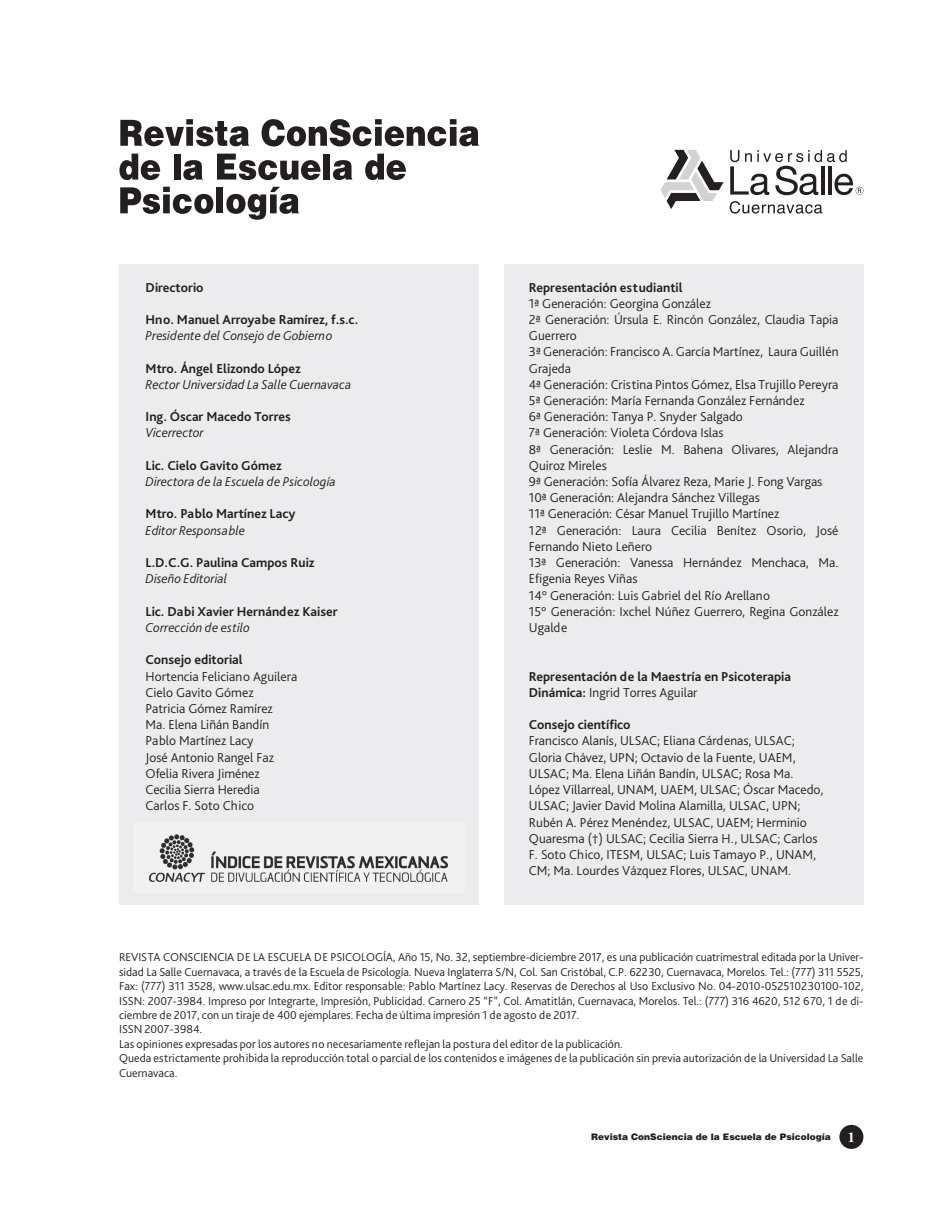
<style>
.page{position:relative;width:940px;height:1217px;background:#fff}
.page>*{position:absolute;margin:0;border:0;box-sizing:border-box;transform-origin:0 0}
.t1{font:300 13.5px/16.2px "Bliss Pro";color:#231f20}
.t2{font:700 13.5px/16.2px "Bliss Pro";color:#231f20}
.t3{font:italic 300 13.5px "Bliss Pro";color:#231f20}
.t4{font:300 12px/14.4px "Bliss Pro";color:#231f20}
.t5{font:900 9px "Helvetica";color:#231f20}
.s1{font-weight:300}
.s2{font-family:"Adobe Garamond Pro";font-weight:700;font-size:15px;color:#fff}
</style>
<div class="page">
<div style="left:839px;top:1124px;width:24px;height:24px;background:#231f20;border-radius:50%"></div>
<div style="left:119px;top:264px;width:359px;height:640px;background:#ececee"></div>
<div style="left:504px;top:264px;width:359px;height:640px;background:#ececee"></div>
<img style="left:149px;top:834px;width:299px;height:48px">
<svg style="left:729px;top:201px;width:93px;height:12px"></svg>
<svg style="left:660px;top:150px;width:63px;height:59px"></svg>
<svg style="left:730px;top:150px;width:133px;height:45px"></svg>
<svg style="left:120px;top:119px;width:129px;height:27px"></svg>
<svg style="left:261px;top:119px;width:218px;height:27px"></svg>
<svg style="left:119px;top:153px;width:41px;height:27px"></svg>
<div style="left:174px;top:153px;width:6px;height:26px;background:#231f20"></div>
<svg style="left:183px;top:160px;width:20px;height:20px"></svg>
<svg style="left:217px;top:153px;width:103px;height:27px"></svg>
<div style="left:323px;top:153px;width:7px;height:26px;background:#231f20"></div>
<svg style="left:333px;top:160px;width:19px;height:20px"></svg>
<svg style="left:365px;top:153px;width:41px;height:27px"></svg>
<svg style="left:120px;top:187px;width:93px;height:27px"></svg>
<div style="left:216px;top:187px;width:7px;height:26px;background:#231f20"></div>
<svg style="left:226px;top:187px;width:73px;height:33px"></svg>
<p class="t2" style="left:146px;top:278px;width:59px">Directorio</p>
<p class="t2" style="left:146px;top:311px;width:214px">Hno. Manuel Arroyabe Ramírez, f.s.c.</p>
<p class="t3" style="left:146px;top:327px;width:188px">Presidente del Consejo de Gobierno</p>
<p class="t2" style="left:146px;top:359px;width:157px">Mtro. Ángel Elizondo López</p>
<p class="t3" style="left:146px;top:376px;width:207px">Rector Universidad La Salle Cuernavaca</p>
<p class="t2" style="left:146px;top:408px;width:147px">Ing. Óscar Macedo Torres</p>
<p class="t3" style="left:146px;top:424px;width:60px">Vicerrector</p>
<p class="t2" style="left:146px;top:457px;width:138px">Lic. Cielo Gavito Gómez</p>
<p class="t3" style="left:146px;top:473px;width:192px">Directora de la Escuela de Psicología</p>
<p class="t2" style="left:146px;top:505px;width:151px">Mtro. Pablo Martínez Lacy</p>
<p class="t3" style="left:146px;top:521px;width:101px">Editor Responsable</p>
<p class="t2" style="left:146px;top:554px;width:170px">L.D.C.G. Paulina Campos Ruiz</p>
<p class="t3" style="left:146px;top:570px;width:83px">Diseño Editorial</p>
<p class="t2" style="left:146px;top:602px;width:193px">Lic. Dabi Xavier Hernández Kaiser</p>
<p class="t3" style="left:146px;top:619px;width:106px">Corrección de estilo</p>
<p class="t2" style="left:146px;top:651px;width:99px">Consejo editorial</p>
<p class="t1" style="left:146px;top:667px;width:153px">Hortencia Feliciano Aguilera<br>Cielo Gavito Gómez<br>Patricia Gómez Ramírez<br>Ma. Elena Liñán Bandín<br>Pablo Martínez Lacy<br>José Antonio Rangel Faz<br>Ofelia Rivera Jiménez<br>Cecilia Sierra Heredia<br>Carlos F. Soto Chico</p>
<p class="t2" style="left:529px;top:278px;width:155px">Representación estudiantil</p>
<p class="t1" style="left:529px;top:295px;width:311px">1ª Generación: Georgina González<br>2ª Generación: Úrsula E. Rincón González, Claudia Tapia Guerrero<br>3ª Generación: Francisco A. García Martínez, Laura Guillén Grajeda<br>4ª Generación: Cristina Pintos Gómez, Elsa Trujillo Pereyra 5ª Generación: María Fernanda González Fernández<br>6ª Generación: Tanya P. Snyder Salgado<br>7ª Generación: Violeta Córdova Islas<br>8ª Generación: Leslie M. Bahena Olivares, Alejandra Quiroz Mireles<br>9ª Generación: Sofía Álvarez Reza, Marie J. Fong Vargas 10ª Generación: Alejandra Sánchez Villegas<br>11ª Generación: César Manuel Trujillo Martínez<br>12ª Generación: Laura Cecilia Benítez Osorio, José Fernando Nieto Leñero<br>13ª Generación: Vanessa Hernández Menchaca, Ma.<br>Efigenia Reyes Viñas<br>14° Generación: Luis Gabriel del Río Arellano<br>15° Generación: Ixchel Núñez Guerrero, Regina González Ugalde</p>
<p class="t2" style="left:529px;top:667px;width:264px">Representación de la Maestría en Psicoterapia<br>Dinámica: <span class="s1">Ingrid Torres Aguilar</span></p>
<p class="t2" style="left:529px;top:716px;width:103px">Consejo científico</p>
<p class="t1" style="left:529px;top:732px;width:296px">Francisco Alanís, ULSAC; Eliana Cárdenas, ULSAC; Gloria Chávez, UPN; Octavio de la Fuente, UAEM, ULSAC; Ma. Elena Liñán Bandín, ULSAC; Rosa Ma.<br>López Villarreal, UNAM, UAEM, ULSAC; Óscar Macedo, ULSAC; Javier David Molina Alamilla, ULSAC, UPN; Rubén A. Pérez Menéndez, ULSAC, UAEM; Herminio Quaresma (†) ULSAC; Cecilia Sierra H., ULSAC; Carlos F. Soto Chico, ITESM, ULSAC; Luis Tamayo P., UNAM, CM; Ma. Lourdes Vázquez Flores, ULSAC, UNAM.</p>
<p class="t4" style="left:119px;top:949px;width:746px">REVISTA CONSCIENCIA DE LA ESCUELA DE PSICOLOGÍA, Año 15, No. 32, septiembre-diciembre 2017, es una publicación cuatrimestral editada por la Univer&shy;sidad La Salle Cuernavaca, a través de la Escuela de Psicología. Nueva Inglaterra S/N, Col. San Cristóbal, C.P. 62230, Cuernavaca, Morelos. Tel.: (777) 311 5525, Fax: (777) 311 3528, www.ulsac.edu.mx. Editor responsable: Pablo Martínez Lacy. Reservas de Derechos al Uso Exclusivo No. 04-2010-052510230100-102, ISSN: 2007-3984. Impreso por Integrarte, Impresión, Publicidad. Carnero 25 “F”, Col. Amatitlán, Cuernavaca, Morelos. Tel.: (777) 316 4620, 512 670, 1 de di&shy;ciembre de 2017, con un tiraje de 400 ejemplares. Fecha de última impresión 1 de agosto de 2017.<br>ISSN 2007-3984.<br>Las opiniones expresadas por los autores no necesariamente reflejan la postura del editor de la publicación.<br>Queda estrictamente prohibida la reproducción total o parcial de los contenidos e imágenes de la publicación sin previa autorización de la Universidad La Salle Cuernavaca.</p>
<p class="t5" style="left:591px;top:1130px;width:265px">Revista ConSciencia de la Escuela de Psicología <span class="s2">1</span></p>
</div>
